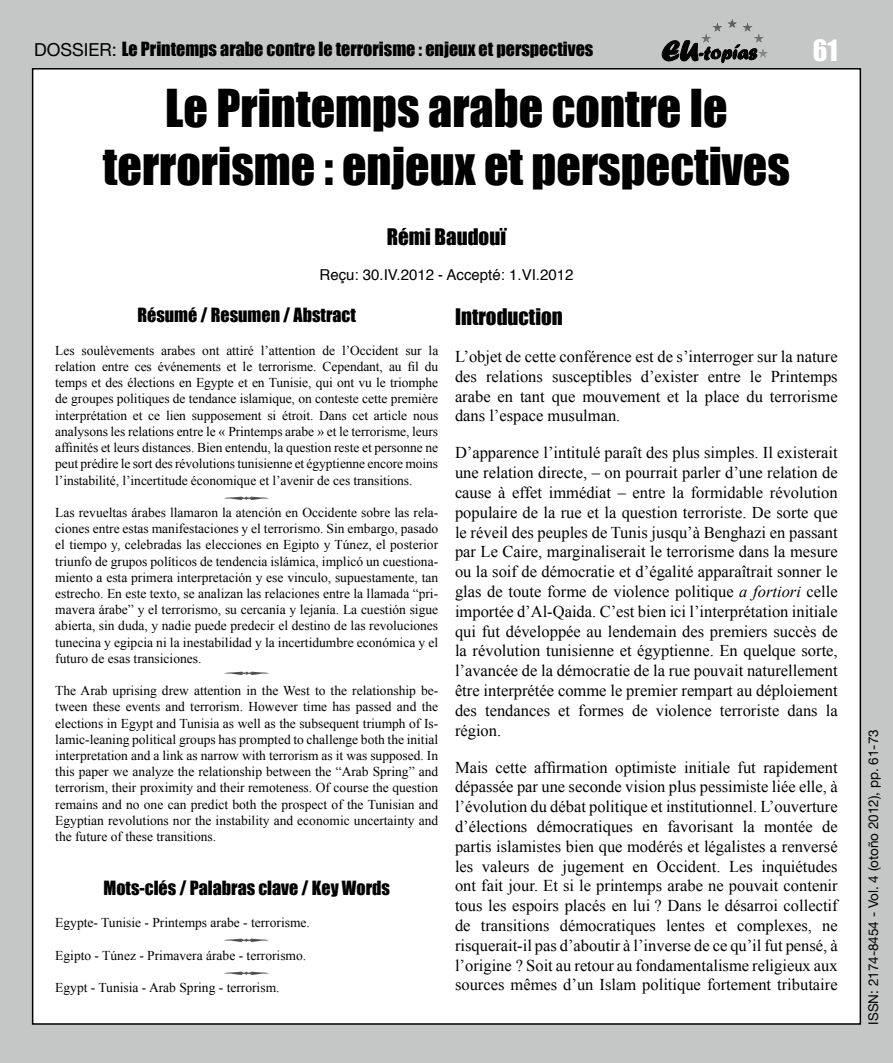
<style>
.page{position:relative;width:893px;height:1063px;background:#c5c6c6}
.page>*{position:absolute;margin:0;border:0;box-sizing:border-box;transform-origin:0 0}
.t1{font:48px/57.6px "Impact";color:#000;text-align:center}
.t2{font:27px "Impact";color:#fff}
.t3{font:21px "Impact";color:#000}
.t4{font:18px "Impact";color:#000}
.t5{font:16.5px/19.8px "Times New Roman";color:#000;text-align:justify}
.t6{font:15px "Helvetica";color:#000}
.t7{font:13.5px/16.2px "Times New Roman";color:#000;text-align:justify}
.t8{font:13.5px "Helvetica Neue";color:#000}
.s1{font-family:"Helvetica Neue"}
.s2{font-style:italic}
</style>
<div class="page">
<div style="left:33px;top:69px;width:827px;height:955px;background:#fff"></div>
<svg style="left:662px;top:40px;width:94px;height:23px"></svg>
<hr style="left:701px;top:19px;width:67px;height:1px;background:#575757">
<hr style="left:701px;top:20px;width:67px;height:1px;background:#585858">
<hr style="left:701px;top:21px;width:67px;height:1px;background:#595959">
<hr style="left:701px;top:22px;width:67px;height:1px;background:#5b5b5a">
<hr style="left:701px;top:23px;width:67px;height:1px;background:#5c5c5b">
<hr style="left:701px;top:24px;width:67px;height:1px;background:#5e5e5d">
<hr style="left:701px;top:25px;width:67px;height:1px;background:#5f5f5e">
<hr style="left:701px;top:26px;width:67px;height:1px;background:#616160">
<hr style="left:701px;top:27px;width:67px;height:1px;background:#626261">
<hr style="left:701px;top:28px;width:67px;height:1px;background:#646463">
<hr style="left:701px;top:29px;width:67px;height:1px;background:#656564">
<hr style="left:701px;top:30px;width:67px;height:1px;background:#666665">
<hr style="left:701px;top:31px;width:67px;height:1px;background:#686867">
<hr style="left:701px;top:32px;width:67px;height:1px;background:#696968">
<hr style="left:701px;top:33px;width:67px;height:1px;background:#6b6b6a">
<hr style="left:701px;top:34px;width:67px;height:1px;background:#6c6c6b">
<hr style="left:701px;top:35px;width:67px;height:1px;background:#6d6d6d">
<hr style="left:701px;top:36px;width:67px;height:1px;background:#6e6e6e">
<hr style="left:701px;top:37px;width:67px;height:1px;background:#707070">
<hr style="left:701px;top:38px;width:67px;height:1px;background:#717171">
<hr style="left:701px;top:39px;width:67px;height:1px;background:#737373">
<hr style="left:701px;top:40px;width:67px;height:1px;background:#747474">
<hr style="left:701px;top:41px;width:67px;height:1px;background:#757574">
<hr style="left:701px;top:42px;width:67px;height:1px;background:#777776">
<hr style="left:701px;top:43px;width:67px;height:1px;background:#787877">
<hr style="left:701px;top:44px;width:67px;height:1px;background:#7a7a79">
<hr style="left:701px;top:45px;width:67px;height:1px;background:#7b7b7a">
<hr style="left:701px;top:46px;width:67px;height:1px;background:#7c7d7c">
<hr style="left:701px;top:47px;width:67px;height:1px;background:#7d7e7d">
<hr style="left:701px;top:48px;width:67px;height:1px;background:#7f7f7f">
<hr style="left:701px;top:49px;width:67px;height:1px;background:#808080">
<hr style="left:701px;top:50px;width:67px;height:1px;background:#818181">
<hr style="left:701px;top:51px;width:67px;height:1px;background:#838383">
<hr style="left:701px;top:52px;width:67px;height:1px;background:#848484">
<hr style="left:701px;top:53px;width:67px;height:1px;background:#868685">
<hr style="left:701px;top:54px;width:67px;height:1px;background:#878786">
<hr style="left:701px;top:55px;width:67px;height:1px;background:#888988">
<hr style="left:701px;top:56px;width:67px;height:1px;background:#898989">
<hr style="left:701px;top:57px;width:67px;height:1px;background:#8b8b8b">
<h3 class="t4" style="left:34px;top:35px;width:561px"><span class="s1">DOSSIER:</span> Le Printemps arabe contre le terrorisme : enjeux et perspectives</h3>
<h2 class="t2" style="left:813px;top:29px;width:26px">61</h2>
<h1 class="t1" style="left:103px;top:78px;width:689px">Le Printemps arabe contre le terrorisme : enjeux et perspectives</h1>
<h3 class="t3" style="left:387px;top:221px;width:121px">Rémi Baudouï</h3>
<p class="t6" style="left:320px;top:263px;width:255px">Reçu: 30.IV.2012 - Accepté: 1.VI.2012</p>
<h3 class="t3" style="left:455px;top:300px;width:109px">Introduction</h3>
<p class="t5" style="left:455px;top:346px;width:384px">L’objet de cette conférence est de s’interroger sur la nature des relations susceptibles d’exister entre le Printemps arabe en tant que mouvement et la place du terrorisme dans l’espace musulman.</p>
<p class="t5" style="left:455px;top:443px;width:384px">D’apparence l’intitulé paraît des plus simples. Il existerait une relation directe, – on pourrait parler d’une relation de cause à effet immédiat – entre la formidable révolution populaire de la rue et la question terroriste. De sorte que le réveil des peuples de Tunis jusqu’à Benghazi en passant par Le Caire, marginaliserait le terrorisme dans la mesure ou la soif de démocratie et d’égalité apparaîtrait sonner le glas de toute forme de violence politique <span class="s2">a fortiori</span> celle importée d’Al-Qaida. C’est bien ici l’interprétation initiale qui fut développée au lendemain des premiers succès de la révolution tunisienne et égyptienne. En quelque sorte, l’avancée de la démocratie de la rue pouvait naturellement être interprétée comme le premier rempart au déploiement des tendances et formes de violence terroriste dans la région.</p>
<p class="t5" style="left:455px;top:757px;width:384px">Mais cette affirmation optimiste initiale fut rapidement dépassée par une seconde vision plus pessimiste liée elle, à l’évolution du débat politique et institutionnel. L’ouverture d’élections démocratiques en favorisant la montée de partis islamistes bien que modérés et légalistes a renversé les valeurs de jugement en Occident. Les inquiétudes ont fait jour. Et si le printemps arabe ne pouvait contenir tous les espoirs placés en lui ? Dans le désarroi collectif de transitions démocratiques lentes et complexes, ne risquerait-il pas d’aboutir à l’inverse de ce qu’il fut pensé, à l’origine ? Soit au retour au fondamentalisme religieux aux sources mêmes d’un Islam politique fortement tributaire</p>
<h3 class="t4" style="left:138px;top:301px;width:220px">Résumé / Resumen / Abstract</h3>
<p class="t7" style="left:55px;top:342px;width:385px">Les soulèvements arabes ont attiré l’attention de l’Occident sur la relation entre ces événements et le terrorisme. Cependant, au fil du temps et des élections en Egypte et en Tunisie, qui ont vu le triomphe de groupes politiques de tendance islamique, on conteste cette première interprétation et ce lien supposement si étroit. Dans cet article nous analysons les relations entre le « Printemps arabe » et le terrorisme, leurs affinités et leurs distances. Bien entendu, la question reste et personne ne peut prédire le sort des révolutions tunisienne et égyptienne encore moins l’instabilité, l’incertitude économique et l’avenir de ces transitions.</p>
<p class="t7" style="left:55px;top:504px;width:384px">Las revueltas árabes llamaron la atención en Occidente sobre las rela&shy;ciones entre estas manifestaciones y el terrorismo. Sin embargo, pasado el tiempo y, celebradas las elecciones en Egipto y Túnez, el posterior triunfo de grupos políticos de tendencia islámica, implicó un cuestiona&shy;miento a esta primera interpretación y ese vinculo, supuestamente, tan estrecho. En este texto, se analizan las relaciones entre la llamada “pri&shy;mavera árabe” y el terrorismo, su cercanía y lejanía. La cuestión sigue abierta, sin duda, y nadie puede predecir el destino de las revoluciones tunecina y egipcia ni la inestabilidad y la incertidumbre económica y el futuro de esas transiciones.</p>
<p class="t7" style="left:55px;top:682px;width:384px">The Arab uprising drew attention in the West to the relationship be&shy;tween these events and terrorism. However time has passed and the elections in Egypt and Tunisia as well as the subsequent triumph of Is&shy;lamic-leaning political groups has prompted to challenge both the initial interpretation and a link as narrow with terrorism as it was supposed. In this paper we analyze the relationship between the “Arab Spring” and terrorism, their proximity and their remoteness. Of course the question remains and no one can predict both the prospect of the Tunisian and Egyptian revolutions nor the instability and economic uncertainty and the future of these transitions.</p>
<h3 class="t4" style="left:103px;top:874px;width:288px">Mots-clés / Palabras clave / Key Words</h3>
<p class="t7" style="left:55px;top:914px;width:256px">Egypte- Tunisie - Printemps arabe - terrorisme.</p>
<p class="t7" style="left:55px;top:947px;width:252px">Egipto - Túnez - Primavera árabe - terrorismo.</p>
<p class="t7" style="left:55px;top:979px;width:226px">Egypt - Tunisia - Arab Spring - terrorism.</p>
<p class="t8" style="left:865px;top:1025px;width:297px;rotate:-90deg">ISSN: 2174-8454 - Vol. 4 (otoño 2012), pp. 61-73</p>
</div>
